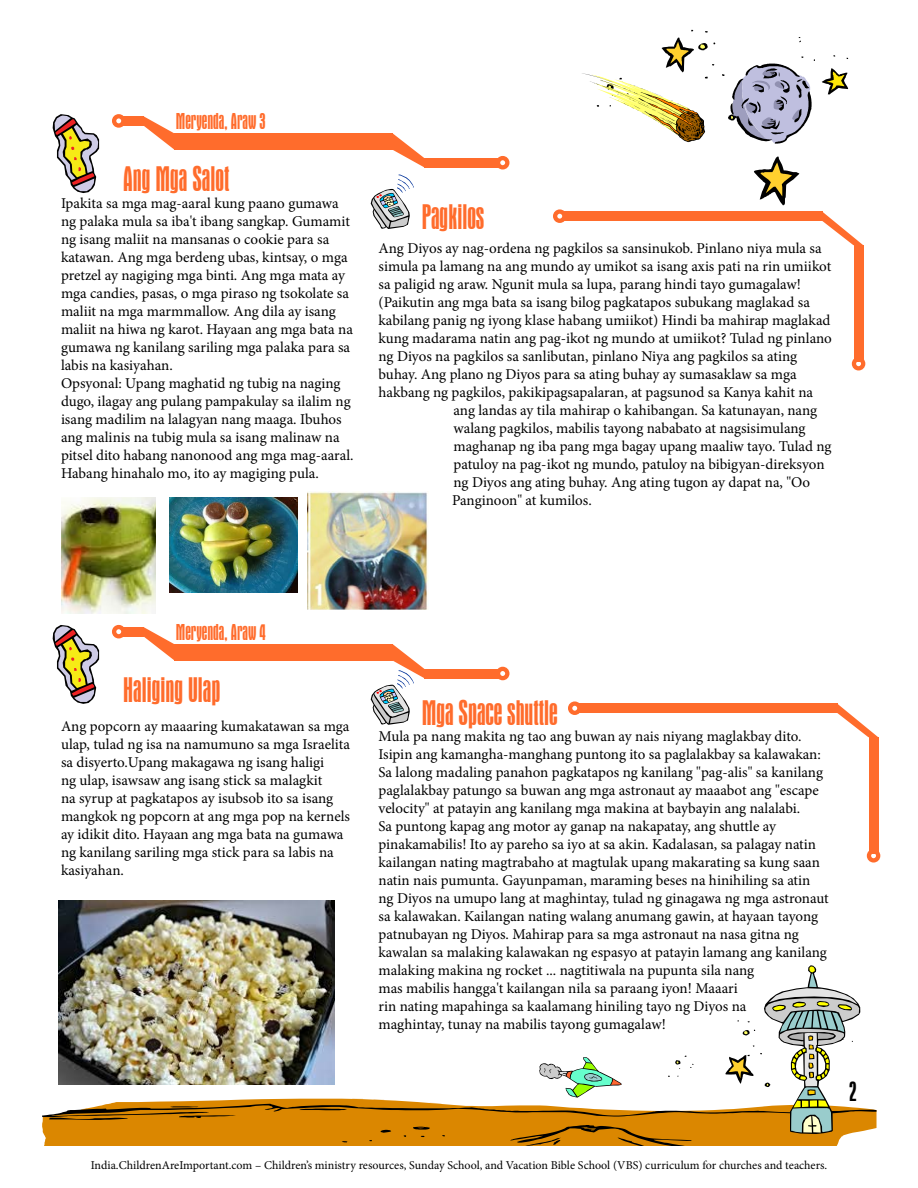
<style>
.page{position:relative;width:918px;height:1188px;background:#fff}
.page>*{position:absolute;margin:0;border:0;box-sizing:border-box;transform-origin:0 0}
.t1{font:condensed 36px "Aurora BT";color:#ff6c2c}
.t2{font:condensed 28.5px "Aurora BT";color:#000}
.t3{font:condensed 23.25px "Aurora BT";color:#ff6c2c}
.t4{font:15px/18px "Minion Pro";letter-spacing:-.005em;color:#000}
.t5{font:12px "Minion Pro";color:#000}
</style>
<div class="page">
<svg style="left:42px;top:965px;width:835px;height:181px"></svg>
<img style="left:61px;top:498px;width:95px;height:115px">
<svg style="left:53px;top:114px;width:46px;height:79px"></svg>
<svg style="left:53px;top:625px;width:46px;height:79px"></svg>
<svg style="left:371px;top:174px;width:43px;height:55px"></svg>
<div style="left:175px;top:134px;width:218px;height:16px;background:#ff6c2c"></div>
<svg style="left:393px;top:134px;width:31px;height:33px"></svg>
<svg style="left:143px;top:116px;width:32px;height:34px"></svg>
<div style="left:424px;top:158px;width:75px;height:9px;background:#ff6c2c"></div>
<div style="left:122px;top:116px;width:21px;height:10px;background:#ff6c2c"></div>
<div style="left:112px;top:114px;width:14px;height:14px;border:4px solid #ff6c2c;border-radius:50%"></div>
<div style="left:496px;top:156px;width:13px;height:13px;border:4px solid #ff6c2c;border-radius:50%"></div>
<div style="left:175px;top:644px;width:218px;height:17px;background:#ff6c2c"></div>
<svg style="left:371px;top:644px;width:53px;height:81px"></svg>
<svg style="left:143px;top:627px;width:32px;height:34px"></svg>
<div style="left:424px;top:669px;width:75px;height:9px;background:#ff6c2c"></div>
<div style="left:122px;top:627px;width:21px;height:9px;background:#ff6c2c"></div>
<div style="left:112px;top:625px;width:14px;height:13px;border:4px solid #ff6c2c;border-radius:50%"></div>
<div style="left:496px;top:667px;width:13px;height:13px;border:4px solid #ff6c2c;border-radius:50%"></div>
<div style="left:564px;top:212px;width:258px;height:9px;background:#ff6c2c"></div>
<div style="left:553px;top:209px;width:14px;height:14px;border:4px solid #ff6c2c;border-radius:50%"></div>
<svg style="left:822px;top:212px;width:41px;height:33px"></svg>
<div style="left:854px;top:245px;width:9px;height:116px;background:#ff6c2c"></div>
<div style="left:852px;top:357px;width:13px;height:13px;border:4px solid #ff6c2c;border-radius:50%"></div>
<div style="left:579px;top:704px;width:258px;height:9px;background:#ff6c2c"></div>
<div style="left:568px;top:701px;width:14px;height:14px;border:4px solid #ff6c2c;border-radius:50%"></div>
<svg style="left:837px;top:704px;width:41px;height:33px"></svg>
<div style="left:869px;top:737px;width:9px;height:116px;background:#ff6c2c"></div>
<div style="left:867px;top:849px;width:13px;height:14px;border:4px solid #ff6c2c;border-radius:50%"></div>
<svg style="left:754px;top:156px;width:45px;height:49px"></svg>
<svg style="left:582px;top:30px;width:133px;height:113px"></svg>
<svg style="left:822px;top:68px;width:26px;height:26px"></svg>
<svg style="left:722px;top:57px;width:93px;height:87px"></svg>
<img style="left:169px;top:498px;width:128px;height:95px">
<img style="left:308px;top:491px;width:120px;height:119px">
<img style="left:59px;top:901px;width:276px;height:183px">
<h3 class="t3" style="left:176px;top:109px;width:91px">Meryenda, Araw 3</h3>
<h1 class="t1" style="left:123px;top:160px;width:108px">Ang Mga Salot</h1>
<p class="t4" style="left:61px;top:195px;width:294px">Ipakita sa mga mag-aaral kung paano gumawa ng palaka mula sa iba't ibang sangkap. Gumamit ng isang maliit na mansanas o cookie para sa katawan. Ang mga berdeng ubas, kintsay, o mga pretzel ay nagiging mga binti. Ang mga mata ay mga candies, pasas, o mga piraso ng tsokolate sa maliit na mga marmmallow. Ang dila ay isang maliit na hiwa ng karot. Hayaan ang mga bata na gumawa ng kanilang sariling mga palaka para sa labis na kasiyahan.<br>Opsyonal: Upang maghatid ng tubig na naging dugo, ilagay ang pulang pampakulay sa ilalim ng isang madilim na lalagyan nang maaga. Ibuhos ang malinis na tubig mula sa isang malinaw na pitsel dito habang nanonood ang mga mag-aaral.<br>Habang hinahalo mo, ito ay magiging pula.</p>
<h1 class="t1" style="left:422px;top:198px;width:64px">Pagkilos</h1>
<p class="t4" style="left:379px;top:239px;width:445px">Ang Diyos ay nag-ordena ng pagkilos sa sansinukob. Pinlano niya mula sa</p>
<p class="t4" style="left:379px;top:257px;width:454px">simula pa lamang na ang mundo ay umikot sa isang axis pati na rin umiikot</p>
<p class="t4" style="left:379px;top:275px;width:424px">sa paligid ng araw. Ngunit mula sa lupa, parang hindi tayo gumagalaw!</p>
<p class="t4" style="left:379px;top:293px;width:433px">(Paikutin ang mga bata sa isang bilog pagkatapos subukang maglakad sa</p>
<p class="t4" style="left:379px;top:311px;width:454px">kabilang panig ng iyong klase habang umiikot) Hindi ba mahirap maglakad</p>
<p class="t4" style="left:379px;top:329px;width:455px">kung madarama natin ang pag-ikot ng mundo at umiikot? Tulad ng pinlano</p>
<p class="t4" style="left:379px;top:347px;width:420px">ng Diyos na pagkilos sa sanlibutan, pinlano Niya ang pagkilos sa ating</p>
<p class="t4" style="left:379px;top:365px;width:420px">buhay. Ang plano ng Diyos para sa ating buhay ay sumasaklaw sa mga</p>
<p class="t4" style="left:379px;top:383px;width:436px">hakbang ng pagkilos, pakikipagsapalaran, at pagsunod sa Kanya kahit na</p>
<p class="t4" style="left:454px;top:401px;width:365px">ang landas ay tila mahirap o kahibangan. Sa katunayan, nang</p>
<p class="t4" style="left:454px;top:419px;width:354px">walang pagkilos, mabilis tayong nababato at nagsisimulang</p>
<p class="t4" style="left:454px;top:437px;width:380px">maghanap ng iba pang mga bagay upang maaliw tayo. Tulad ng</p>
<p class="t4" style="left:454px;top:455px;width:373px">patuloy na pag-ikot ng mundo, patuloy na bibigyan-direksyon</p>
<p class="t4" style="left:454px;top:473px;width:358px">ng Diyos ang ating buhay. Ang ating tugon ay dapat na, "Oo</p>
<p class="t4" style="left:452px;top:491px;width:141px">Panginoon" at kumilos.</p>
<h3 class="t3" style="left:176px;top:620px;width:92px">Meryenda, Araw 4</h3>
<h1 class="t1" style="left:123px;top:671px;width:99px">Haliging Ulap</h1>
<p class="t4" style="left:61px;top:717px;width:291px">Ang popcorn ay maaaring kumakatawan sa mga ulap, tulad ng isa na namumuno sa mga Israelita sa disyerto.Upang makagawa ng isang haligi<br>ng ulap, isawsaw ang isang stick sa malagkit<br>na syrup at pagkatapos ay isubsob ito sa isang mangkok ng popcorn at ang mga pop na kernels ay idikit dito. Hayaan ang mga bata na gumawa ng kanilang sariling mga stick para sa labis na kasiyahan.</p>
<h1 class="t1" style="left:422px;top:694px;width:138px">Mga Space shuttle</h1>
<p class="t4" style="left:379px;top:727px;width:452px">Mula pa nang makita ng tao ang buwan ay nais niyang maglakbay dito.<br>Isipin ang kamangha-manghang puntong ito sa paglalakbay sa kalawakan:<br>Sa lalong madaling panahon pagkatapos ng kanilang "pag-alis" sa kanilang paglalakbay patungo sa buwan ang mga astronaut ay maaabot ang "escape velocity" at patayin ang kanilang mga makina at baybayin ang nalalabi.<br>Sa puntong kapag ang motor ay ganap na nakapatay, ang shuttle ay pinakamabilis! Ito ay pareho sa iyo at sa akin. Kadalasan, sa palagay natin kailangan nating magtrabaho at magtulak upang makarating sa kung saan natin nais pumunta. Gayunpaman, maraming beses na hinihiling sa atin ng Diyos na umupo lang at maghintay, tulad ng ginagawa ng mga astronaut sa kalawakan. Kailangan nating walang anumang gawin, at hayaan tayong patnubayan ng Diyos. Mahirap para sa mga astronaut na nasa gitna ng kawalan sa malaking kalawakan ng espasyo at patayin lamang ang kanilang malaking makina ng rocket ... nagtitiwala na pupunta sila nang<br>mas mabilis hangga't kailangan nila sa paraang iyon! Maaari<br>rin nating mapahinga sa kaalamang hiniling tayo ng Diyos na<br>maghintay, tunay na mabilis tayong gumagalaw!</p>
<h2 class="t2" style="left:849px;top:1077px;width:9px">2</h2>
<p class="t5" style="left:91px;top:1157px;width:738px">India.ChildrenAreImportant.com – Children’s ministry resources, Sunday School, and Vacation Bible School (VBS) curriculum for churches and teachers.</p>
</div>
